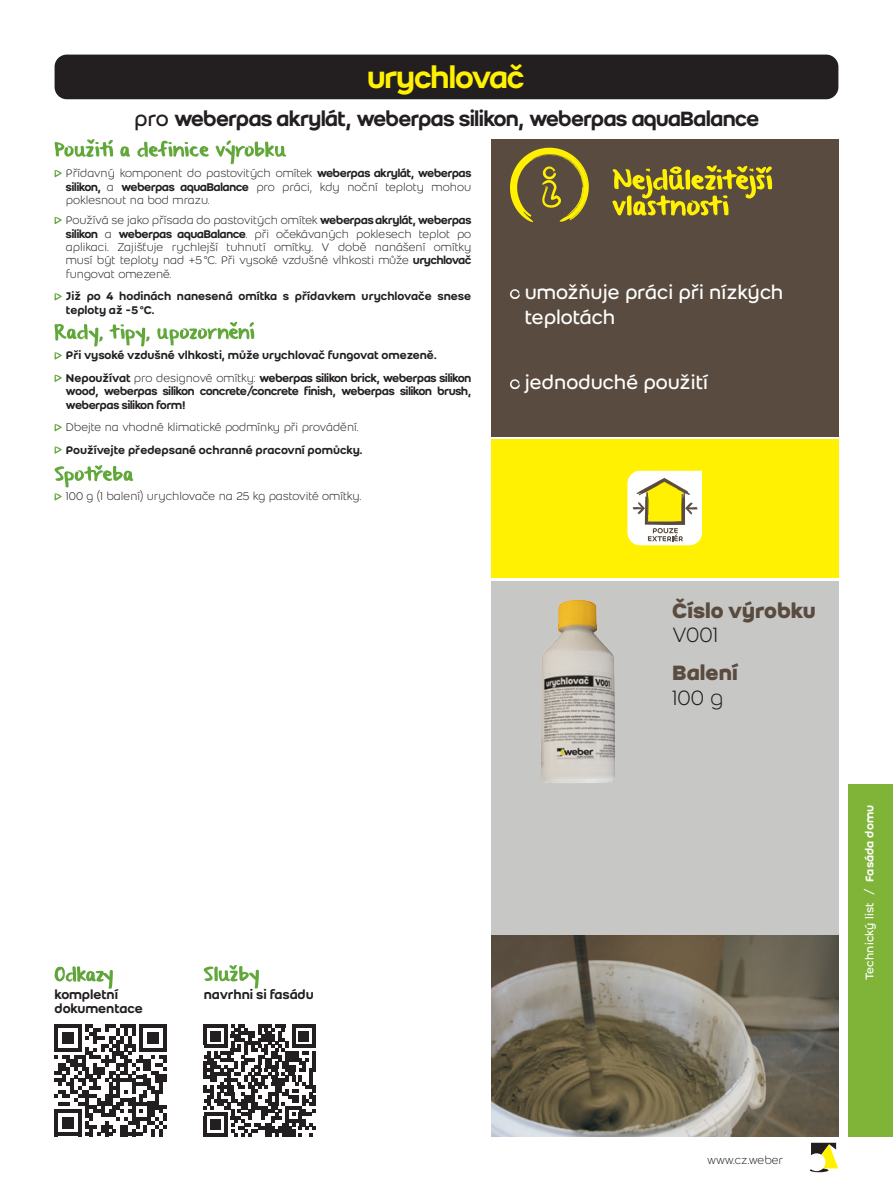
<style>
.page{position:relative;width:893px;height:1191px;background:#fff}
.page>*{position:absolute;margin:0;border:0;box-sizing:border-box;transform-origin:0 0}
.t1{font:33.07px "Weber Name";letter-spacing:-.005em;color:#fff101}
.t2{font:22.75px "Weber Name";color:#231f20}
.t3{font:700 22.75px "Weber";color:#594b3f}
.t4{font:300 22.75px "Weber";color:#231f20}
.t5{font:21px/25.2px "Weber";color:#fff}
.t6{font:500 14px/14px "Weber";letter-spacing:-.005em;color:#231f20}
.t7{font:300 12.25px/13.5px "Weber";color:#231f20;text-align:justify}
.t8{font:500 12.25px/13.5px "Weber";color:#231f20}
.t9{font:12.25px/13.5px "Weber Name";color:#231f20;text-align:justify}
.t10{font:12.25px "Weber";letter-spacing:.01em;color:#fff}
.s1{font-family:"Weber"}
.s2{font-family:"Weber Name";font-weight:400}
.s3{font-family:"Weber";font-weight:500}
.s4{font-family:"Weber";font-weight:300}
.s5{font-weight:500}
</style>
<div class="page">
<div style="left:848px;top:784px;width:45px;height:352px;background:#7fb438"></div>
<div style="left:491px;top:139px;width:347px;height:298px;background:#594b3f"></div>
<div style="left:491px;top:580px;width:347px;height:355px;background:#c7c7c5"></div>
<div style="left:491px;top:439px;width:347px;height:139px;background:#fff101"></div>
<svg style="left:510px;top:148px;width:79px;height:74px"></svg>
<svg style="left:612px;top:165px;width:160px;height:51px"></svg>
<svg style="left:810px;top:1142px;width:28px;height:30px"></svg>
<svg style="left:55px;top:139px;width:232px;height:25px"></svg>
<svg style="left:55px;top:170px;width:7px;height:7px"></svg>
<svg style="left:55px;top:217px;width:7px;height:7px"></svg>
<svg style="left:55px;top:293px;width:7px;height:7px"></svg>
<svg style="left:55px;top:322px;width:199px;height:37px"></svg>
<svg style="left:55px;top:374px;width:7px;height:8px"></svg>
<svg style="left:55px;top:424px;width:7px;height:7px"></svg>
<svg style="left:55px;top:446px;width:7px;height:8px"></svg>
<svg style="left:55px;top:465px;width:78px;height:35px"></svg>
<svg style="left:628px;top:471px;width:74px;height:74px"></svg>
<img style="left:541px;top:599px;width:74px;height:184px">
<svg style="left:510px;top:289px;width:10px;height:10px"></svg>
<svg style="left:510px;top:379px;width:10px;height:10px"></svg>
<img style="left:491px;top:935px;width:347px;height:201px">
<div style="left:55px;top:55px;width:783px;height:44px;background:#231f20;border-radius:12px"></div>
<svg style="left:55px;top:1024px;width:111px;height:112px"></svg>
<svg style="left:204px;top:1024px;width:112px;height:112px"></svg>
<svg style="left:204px;top:965px;width:55px;height:23px"></svg>
<svg style="left:55px;top:966px;width:58px;height:23px"></svg>
<h1 class="t1" style="left:368px;top:65px;width:158px">urychlovač</h1>
<h2 class="t2" style="left:134px;top:111px;width:626px"><span class="s1">pro</span> -pas akrylát, -pas silikon, -pas aquaBalance</h2>
<p class="t7" style="left:66px;top:167px;width:407px">Přídavný komponent do pastovitých omítek <span class="s2">weberpas akrylát, weberpas silikon,</span> a <span class="s2">weberpas aquaBalance</span> pro práci, kdy noční teploty mohou poklesnout na bod mrazu.</p>
<p class="t7" style="left:66px;top:214px;width:407px">Používá se jako přísada do pastovitých omítek <span class="s2">weberpas akrylát, weberpas silikon</span> a <span class="s2">weberpas aquaBalance</span>. při očekávaných poklesech teplot po aplikaci. Zajišťuje rychlejší tuhnutí omítky. V době nanášení omítky musí být teploty nad +5 °C. Při vysoké vzdušné vlhkosti může <span class="s2">urychlovač </span>fungovat omezeně.</p>
<p class="t8" style="left:66px;top:290px;width:407px">Již po 4 hodinách nanesená omítka s přídavkem urychlovače snese teploty až -5 °C.</p>
<p class="t8" style="left:66px;top:349px;width:372px">Při vysoké vzdušné vlhkosti, může urychlovač fungovat omezeně.</p>
<p class="t9" style="left:66px;top:372px;width:407px"><span class="s3">Nepoužívat</span> <span class="s4">pro designové omítky:</span> weberpas silikon brick, weberpas silikon wood, weberpas silikon concrete/concrete finish, weberpas silikon brush, weberpas silikon form!</p>
<p class="t7" style="left:66px;top:421px;width:294px">Dbejte na vhodné klimatické podmínky při provádění.</p>
<p class="t8" style="left:66px;top:444px;width:298px">Používejte předepsané ochranné pracovní pomůcky.</p>
<p class="t7" style="left:66px;top:490px;width:297px">100 g (1 balení) urychlovače na 25 kg pastovité omítky.</p>
<h3 class="t5" style="left:525px;top:281px;width:260px">umožňuje práci při nízkých teplotách</h3>
<h3 class="t5" style="left:525px;top:371px;width:185px">jednoduché použití</h3>
<p class="t6" style="left:55px;top:988px;width:90px">kompletní dokumentace</p>
<p class="t6" style="left:204px;top:988px;width:112px">navrhni si fasádu</p>
<h2 class="t3" style="left:672px;top:602px;width:145px">Číslo výrobku</h2>
<h2 class="t4" style="left:672px;top:626px;width:47px">V001</h2>
<h2 class="t3" style="left:672px;top:664px;width:67px">Balení</h2>
<h2 class="t4" style="left:672px;top:689px;width:53px">100 g</h2>
<p class="t10" style="left:865px;top:980px;width:177px;rotate:-90deg">Technický list / <span class="s5">Fasáda domu</span></p>
<p class="t7" style="left:707px;top:1154px;width:78px">www.cz.weber</p>
</div>
